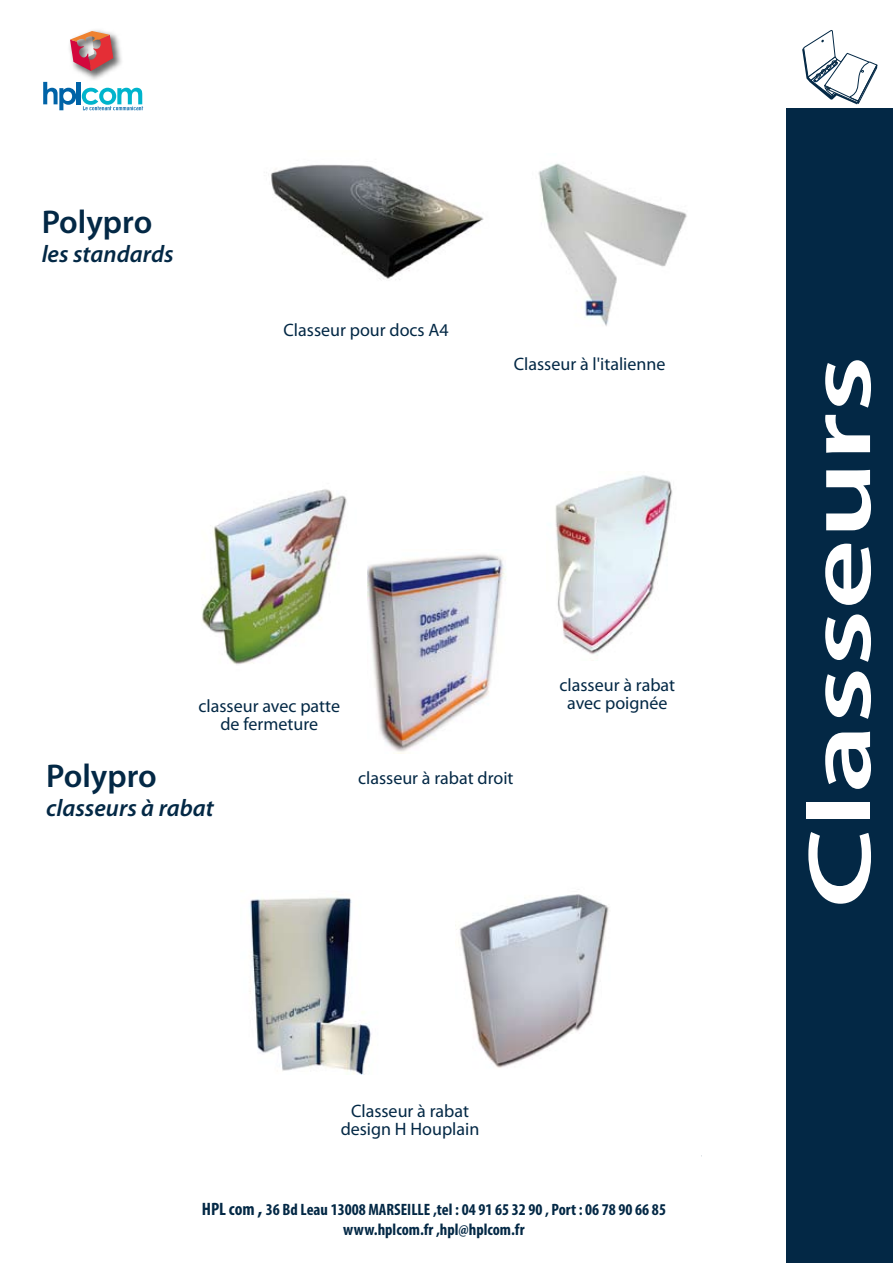
<style>
.page{position:relative;width:893px;height:1263px;background:#fff}
.page>*{position:absolute;margin:0;border:0;box-sizing:border-box;transform-origin:0 0}
.t1{font:600 90px "Myriad Pro";color:#fff;scale:1.52 1}
.t2{font:600 33px "Myriad Pro";color:#032845}
.t3{font:italic 600 24px "Myriad Pro";color:#032845}
.t4{font:18px/18px "Myriad Pro";color:#032845;text-align:center}
.t5{font:700 condensed 16.5px/19.8px "Myriad Pro";color:#032845;text-align:center}
.s1{font-size:18px}
.s2{font-size:21px}
</style>
<div class="page">
<div style="left:786px;top:109px;width:106px;height:1154px;background:#032845"></div>
<svg style="left:802px;top:30px;width:76px;height:79px"></svg>
<img style="left:69px;top:30px;width:53px;height:53px">
<svg style="left:70px;top:31px;width:43px;height:40px;background:#cc7274"></svg>
<svg style="left:43px;top:82px;width:33px;height:28px"></svg>
<hr style="left:77px;top:82px;width:4px;height:22px;background:#0063a7">
<svg style="left:82px;top:88px;width:61px;height:22px"></svg>
<img style="left:249px;top:897px;width:122px;height:178px">
<img style="left:538px;top:163px;width:149px;height:163px">
<img style="left:202px;top:489px;width:145px;height:176px">
<img style="left:368px;top:554px;width:138px;height:199px">
<img style="left:555px;top:475px;width:118px;height:180px">
<img style="left:455px;top:894px;width:155px;height:174px">
<img style="left:271px;top:164px;width:213px;height:116px">
<h2 class="t2" style="left:42px;top:201px;width:112px">Polypro</h2>
<h3 class="t3" style="left:42px;top:239px;width:134px">les standards</h3>
<p class="t4" style="left:284px;top:321px;width:167px">Classeur pour docs A4</p>
<p class="t4" style="left:514px;top:354px;width:153px">Classeur à l'italienne</p>
<p class="t4" style="left:199px;top:696px;width:143px">classeur avec patte de fermeture</p>
<p class="t4" style="left:559px;top:675px;width:117px">classeur à rabat avec poignée</p>
<h2 class="t2" style="left:46px;top:755px;width:112px">Polypro</h2>
<p class="t4" style="left:358px;top:768px;width:157px">classeur à rabat droit</p>
<h3 class="t3" style="left:46px;top:792px;width:169px">classeurs à rabat</h3>
<p class="t4" style="left:341px;top:1102px;width:140px">Classeur à rabat design H Houplain</p>
<p class="t5" style="left:202px;top:1199px;width:466px"><span class="s1">HPL com</span> <span class="s2">,</span> 36 Bd Leau 13008 MARSEILLE ,tel : 04 91 65 32 90 , Port : 06 78 90 66 85 www.hplcom.fr ,hpl@hplcom.fr</p>
<h1 class="t1" style="left:782px;top:909px;width:365px;rotate:-90deg">Classeurs</h1>
</div>
